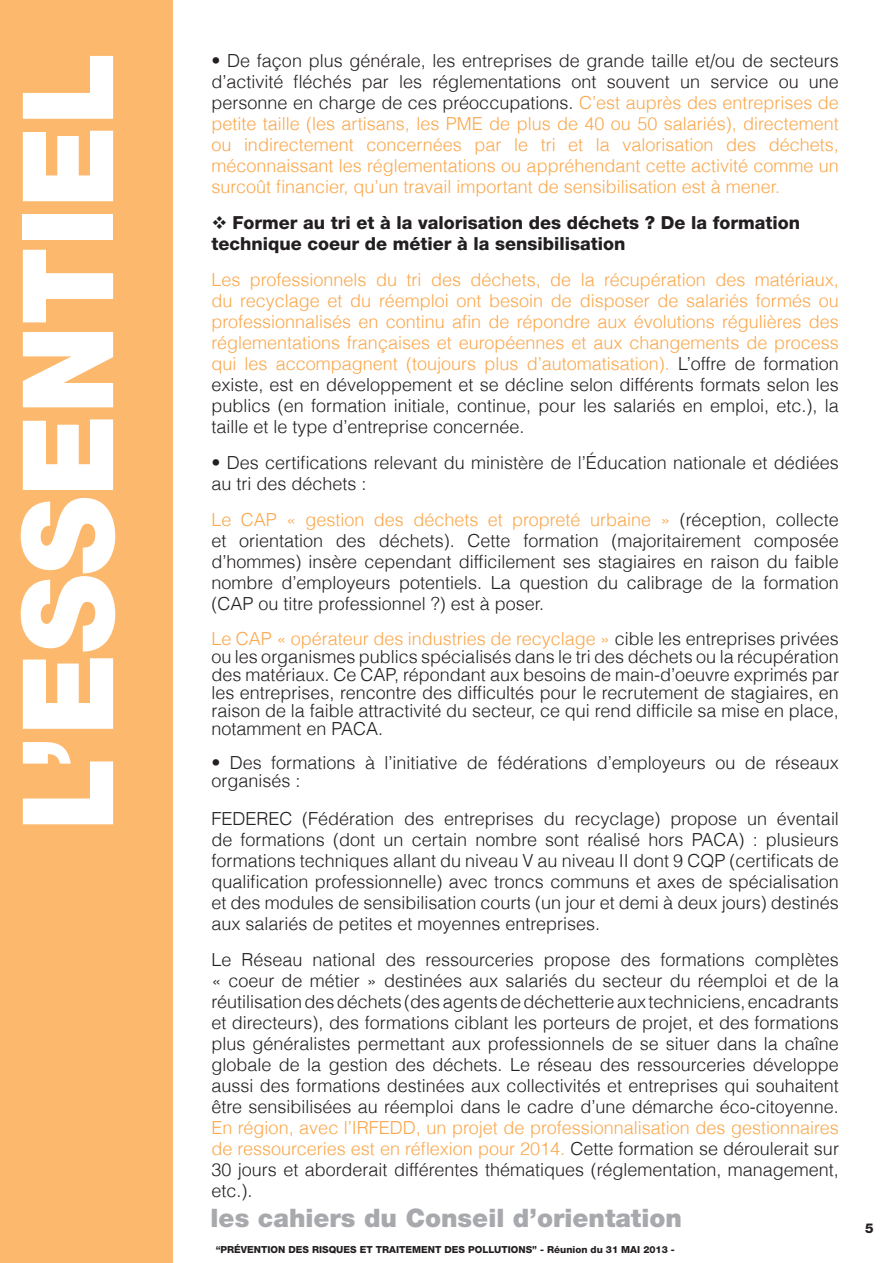
<style>
.page{position:relative;width:893px;height:1263px;background:#fff}
.page>*{position:absolute;margin:0;border:0;box-sizing:border-box;transform-origin:0 0}
.t1{font:900 126.45px "Helvetica Neue LT Std";color:#fff;scale:.93 1}
.t2{font:900 25.5px "Helvetica Neue LT Std";color:#a8a9ad}
.t3{font:300 18px/21px "Helvetica";color:#231f20;text-align:justify}
.t4{font:300 18px/21px "Helvetica";color:#faa84d;text-align:justify}
.t5{font:800 18px/21px "Helvetica Neue LT Std";color:#231f20}
.t6{font:800 13.5px "Helvetica Neue LT Std";color:#231f20}
.t7{font:800 9.75px "Helvetica Neue LT Std";color:#231f20}
.s1{color:#231f20}
.s2{color:#faa84d}
</style>
<div class="page">
<div style="left:0;top:1px;width:172px;height:1262px;background:#fcb96e"></div>
<p class="t1" style="left:-7px;top:831px;width:839px;rotate:-90deg">L’ESSENTIEL</p>
<p class="t4" style="left:211px;top:49px;width:629px"><span class="s1">• De façon plus générale, les entreprises de grande taille et/ou de secteurs d’activité fléchés par les réglementations ont souvent un service ou une personne en charge de ces préoccupations.</span> C’est auprès des entreprises de petite taille (les artisans, les PME de plus de 40 ou 50 salariés), directement ou indirectement concernées par le tri et la valorisation des déchets, méconnaissant les réglementations ou appréhendant cette activité comme un surcoût financier, qu’un travail important de sensibilisation est à mener.</p>
<p class="t5" style="left:211px;top:212px;width:590px">❖ Former au tri et à la valorisation des déchets ? De la formation technique coeur de métier à la sensibilisation</p>
<p class="t4" style="left:211px;top:268px;width:629px">Les professionnels du tri des déchets, de la récupération des matériaux, du recyclage et du réemploi ont besoin de disposer de salariés formés ou professionnalisés en continu afin de répondre aux évolutions régulières des réglementations françaises et européennes et aux changements de process qui les accompagnent (toujours plus d’automatisation). <span class="s1">L’offre de formation existe, est en développement et se décline selon différents formats selon les publics (en formation initiale, continue, pour les salariés en emploi, etc.), la taille et le type d’entreprise concernée.</span></p>
<p class="t3" style="left:211px;top:451px;width:629px">• Des certifications relevant du ministère de l’Éducation nationale et dédiées au tri des déchets :</p>
<p class="t3" style="left:211px;top:508px;width:629px"><span class="s2">Le CAP « gestion des déchets et propreté urbaine »</span> (réception, collecte et orientation des déchets). Cette formation (majoritairement composée d’hommes) insère cependant difficilement ses stagiaires en raison du faible nombre d’employeurs potentiels. La question du calibrage de la formation (CAP ou titre professionnel ?) est à poser.</p>
<p class="t3" style="left:211px;top:628px;width:629px;line-height:18px"><span class="s2">Le CAP « opérateur des industries de recyclage »</span> cible les entreprises privées ou les organismes publics spécialisés dans le tri des déchets ou la récupération des matériaux. Ce CAP, répondant aux besoins de main-d’oeuvre exprimés par les entreprises, rencontre des difficultés pour le recrutement de stagiaires, en raison de la faible attractivité du secteur, ce qui rend difficile sa mise en place, notamment en PACA.</p>
<p class="t3" style="left:211px;top:753px;width:629px;line-height:18px">• Des formations à l’initiative de fédérations d’employeurs ou de réseaux organisés :</p>
<p class="t3" style="left:211px;top:807px;width:629px">FEDEREC (Fédération des entreprises du recyclage) propose un éventail de formations (dont un certain nombre sont réalisé hors PACA) : plusieurs formations techniques allant du niveau V au niveau II dont 9 CQP (certificats de qualification professionnelle) avec troncs communs et axes de spécialisation et des modules de sensibilisation courts (un jour et demi à deux jours) destinés aux salariés de petites et moyennes entreprises.</p>
<p class="t3" style="left:211px;top:948px;width:629px">Le Réseau national des ressourceries propose des formations complètes « coeur de métier » destinées aux salariés du secteur du réemploi et de la réutilisation des déchets (des agents de déchetterie aux techniciens, encadrants et directeurs), des formations ciblant les porteurs de projet, et des formations plus généralistes permettant aux professionnels de se situer dans la chaîne globale de la gestion des déchets. Le réseau des ressourceries développe aussi des formations destinées aux collectivités et entreprises qui souhaitent être sensibilisées au réemploi dans le cadre d’une démarche éco-citoyenne.<br><span class="s2">En région, avec l’IRFEDD, un projet de professionnalisation des gestionnaires de ressourceries est en réflexion pour 2014.</span> Cette formation se déroulerait sur 30 jours et aborderait différentes thématiques (réglementation, management, etc.).</p>
<h2 class="t2" style="left:211px;top:1202px;width:473px">les cahiers du Conseil d’orientation</h2>
<p class="t7" style="left:216px;top:1244px;width:461px">“PRÉVENTION DES RISQUES ET TRAITEMENT DES POLLUTIONS” - Réunion du 31 MAI 2013 -</p>
<p class="t6" style="left:865px;top:1220px;width:10px">5</p>
</div>
